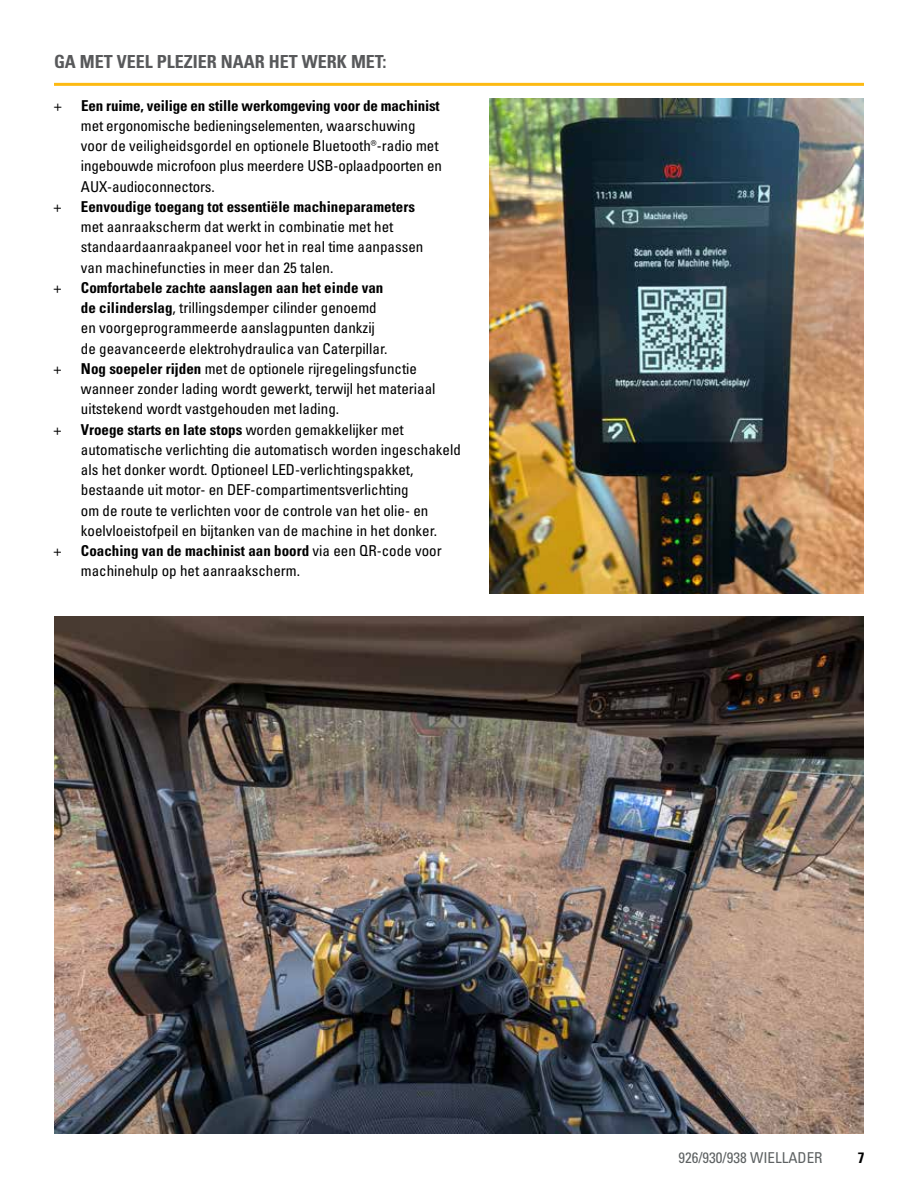
<style>
.page{position:relative;width:918px;height:1188px;background:#fff}
.page>*{position:absolute;margin:0;border:0;box-sizing:border-box;transform-origin:0 0}
.t1{font:18px "Univers LTCYR 67 Bold Cond";color:#58595b}
.t2{font:condensed 15px/20.2px "Univers LTCYR 57";color:#000}
.t3{font:15px "Univers LTCYR 67 Bold Cond";color:#000}
.t4{font:condensed 15px "Univers LTCYR 57";color:#5e6263}
.s1{font-family:"Univers LTCYR 67 Bold Cond";font-stretch:normal}
.s2{font-family:"Univers LTCYR 57";font-stretch:condensed}
</style>
<div class="page">
<hr style="left:54px;top:83px;width:810px;height:3px;background:#fdba12">
<img style="left:490px;top:99px;width:374px;height:495px">
<img style="left:55px;top:617px;width:809px;height:517px">
<p class="t1" style="left:54px;top:51px;width:334px">GA MET VEEL PLEZIER NAAR HET WERK MET:</p>
<p class="t2" style="left:54px;top:95px;width:9px">+</p>
<p class="t3" style="left:81px;top:96px;width:360px">Een ruime, veilige en stille werkomgeving voor de machinist</p>
<p class="t2" style="left:81px;top:115px;width:363px">met ergonomische bedieningselementen, waarschuwing voor de veiligheidsgordel en optionele Bluetooth®-radio met ingebouwde microfoon plus meerdere USB-oplaadpoorten en AUX-audioconnectors.</p>
<p class="t2" style="left:54px;top:196px;width:9px">+</p>
<p class="t3" style="left:81px;top:197px;width:336px">Eenvoudige toegang tot essentiële machineparameters</p>
<p class="t2" style="left:81px;top:216px;width:344px">met aanraakscherm dat werkt in combinatie met het standaardaanraakpaneel voor het in real time aanpassen van machinefuncties in meer dan 25 talen.</p>
<p class="t2" style="left:54px;top:277px;width:9px">+</p>
<p class="t3" style="left:81px;top:278px;width:304px">Comfortabele zachte aanslagen aan het einde van</p>
<p class="t2" style="left:81px;top:297px;width:308px"><span class="s1">de cilinderslag</span>, trillingsdemper cilinder genoemd en voorgeprogrammeerde aanslagpunten dankzij de geavanceerde elektrohydraulica van Caterpillar.</p>
<p class="t2" style="left:54px;top:358px;width:9px">+</p>
<p class="t2" style="left:81px;top:358px;width:356px"><span class="s1">Nog soepeler rijden</span> met de optionele rijregelingsfunctie wanneer zonder lading wordt gewerkt, terwijl het materiaal uitstekend wordt vastgehouden met lading.</p>
<p class="t2" style="left:54px;top:419px;width:9px">+</p>
<p class="t3" style="left:81px;top:420px;width:324px">Vroege starts en late stops <span class="s2">worden gemakkelijker met</span></p>
<p class="t2" style="left:81px;top:439px;width:381px">automatische verlichting die automatisch worden ingeschakeld als het donker wordt. Optioneel LED-verlichtingspakket, bestaande uit motor- en DEF-compartimentsverlichting<br>om de route te verlichten voor de controle van het olie- en koelvloeistofpeil en bijtanken van de machine in het donker.</p>
<p class="t2" style="left:54px;top:540px;width:9px">+</p>
<p class="t3" style="left:81px;top:542px;width:362px">Coaching van de machinist aan boord <span class="s2">via een QR-code voor</span></p>
<p class="t2" style="left:81px;top:560px;width:221px">machinehulp op het aanraakscherm.</p>
<p class="t4" style="left:678px;top:1148px;width:146px">926/930/938 WIELLADER</p>
<p class="t3" style="left:858px;top:1148px;width:8px">7</p>
</div>
